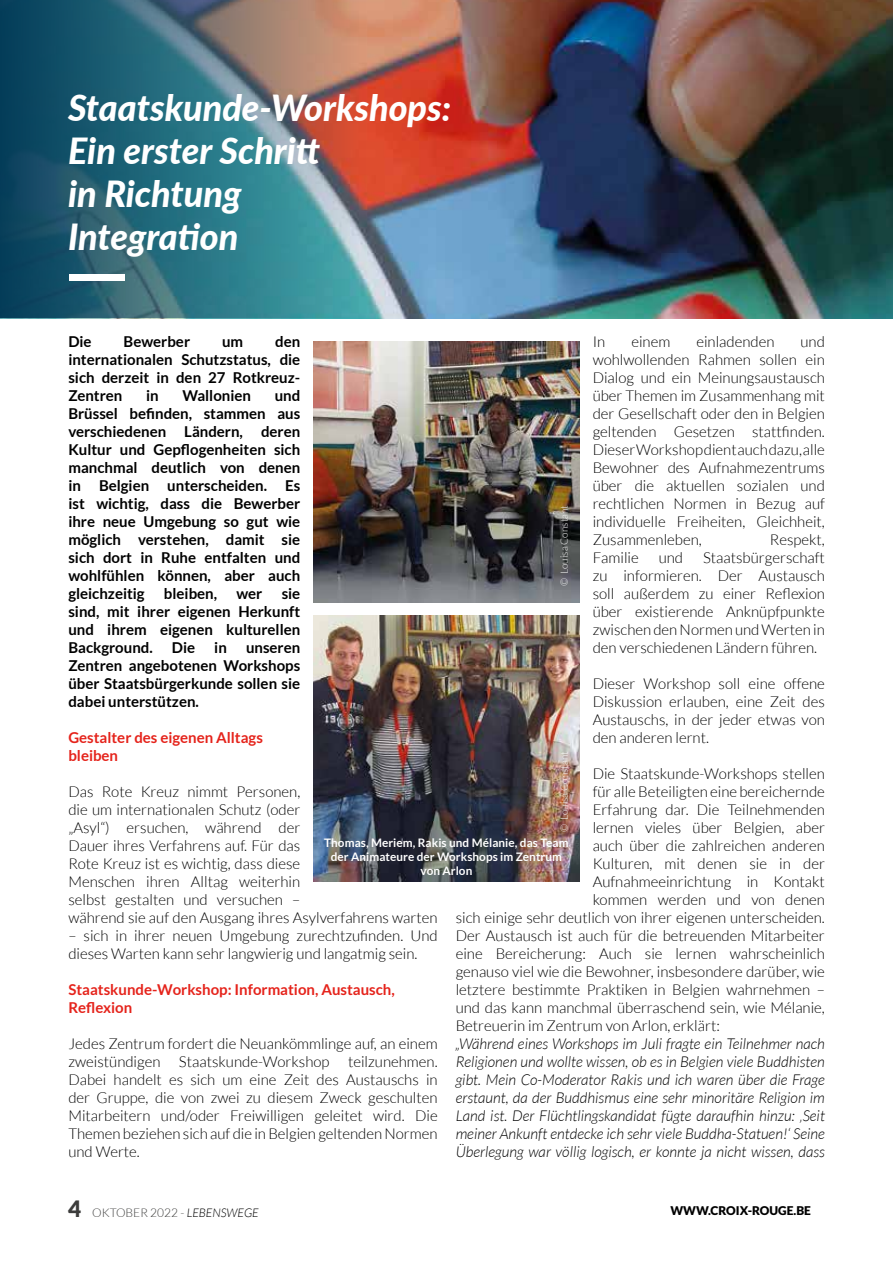
<style>
.page{position:relative;width:893px;height:1263px;background:#fff}
.page>*{position:absolute;margin:0;border:0;box-sizing:border-box;transform-origin:0 0}
.t1{font:italic 800 36px/43.2px "Lato";color:#fff}
.t2{font:300 15px/18px "Lato";color:#000;text-align:justify}
.t3{font:700 15px/18px "Lato";color:#000;text-align:justify}
.t4{font:italic 300 15px/18px "Lato";color:#000;text-align:justify}
.t5{font:700 15px/18px "Lato";color:#e5231b}
.t6{font:300 12px "Lato";color:#3c3c3b}
.t7{font:900 12px "Lato";color:#000}
.t8{font:700 11.7px/14.1px "Lato";letter-spacing:.005em;color:#fff;text-align:center}
.t9{font:300 10.05px "Lato";color:#fff}
.s1{font-weight:900;font-size:22.5px}
.s2{font-style:italic;color:#000}
</style>
<div class="page">
<img style="left:366px;top:0;width:514px;height:318px">
<svg style="left:0;top:0;width:366px;height:318px;background:#436e79"></svg>
<div style="left:69px;top:274px;width:56px;height:6px;background:#fff"></div>
<img style="left:313px;top:615px;width:267px;height:267px">
<img style="left:313px;top:341px;width:267px;height:261px">
<img style="left:880px;top:0;width:13px;height:318px">
<h1 class="t1" style="left:68px;top:84px;width:385px">Staatskunde-Workshops:<br>Ein erster Schritt<br>in Richtung<br>Integration</h1>
<p class="t3" style="left:68px;top:332px;width:233px;text-indent:207px">den internationalen Schutzstatus, die sich derzeit in den 27 Rotkreuz-Zentren</p>
<p class="t3" style="left:68px;top:332px;width:25px">Die</p>
<p class="t3" style="left:124px;top:332px;width:68px">Bewerber</p>
<p class="t3" style="left:222px;top:332px;width:23px">um</p>
<p class="t2" style="left:593px;top:332px;width:234px;text-indent:208px">und wohlwollenden Rahmen sollen ein Dialog und ein Meinungsaustausch über Themen im Zusammenhang mit der Gesellschaft oder den in Belgien geltenden Gesetzen stattfinden.<br>Dieser Workshop dient auch dazu, alle Bewohner des Aufnahmezentrums über die aktuellen sozialen und rechtlichen Normen in Bezug auf individuelle Freiheiten, Gleichheit, Zusammenleben,</p>
<p class="t2" style="left:593px;top:332px;width:14px">In</p>
<p class="t2" style="left:631px;top:332px;width:40px">einem</p>
<p class="t2" style="left:696px;top:332px;width:80px">einladenden</p>
<p class="t3" style="left:68px;top:386px;width:233px;text-indent:206px">und Brüssel befinden, stammen aus verschiedenen Ländern, deren Kultur und Gepflogenheiten sich manchmal deutlich von denen in Belgien unterscheiden. Es ist wichtig, dass die Bewerber ihre neue Umgebung so gut wie möglich verstehen, damit sie sich dort in Ruhe entfalten und wohlfühlen können, aber auch gleichzeitig</p>
<p class="t3" style="left:146px;top:386px;width:14px">in</p>
<p class="t3" style="left:182px;top:386px;width:70px">Wallonien</p>
<p class="t9" style="left:559px;top:586px;width:82px;rotate:-90deg">© Louisa Constant</p>
<p class="t2" style="left:770px;top:530px;width:56px">Respekt,</p>
<p class="t2" style="left:593px;top:548px;width:234px;text-indent:110px">Staatsbürgerschaft zu informieren. Der Austausch soll außerdem zu einer Reflexion über existierende Anknüpfpunkte zwischen den Normen und Werten in den verschiedenen Ländern führen.</p>
<p class="t2" style="left:593px;top:674px;width:234px">Dieser Workshop soll eine offene Diskussion erlauben, eine Zeit des Austauschs, in der jeder etwas von den anderen lernt.</p>
<p class="t2" style="left:593px;top:764px;width:234px">Die Staatskunde-Workshops stellen</p>
<p class="t2" style="left:593px;top:782px;width:234px">für alle Beteiligten eine bereichernde</p>
<p class="t2" style="left:593px;top:800px;width:234px">Erfahrung dar. Die Teilnehmenden</p>
<p class="t2" style="left:593px;top:818px;width:234px">lernen vieles über Belgien, aber</p>
<p class="t2" style="left:593px;top:836px;width:234px">auch über die zahlreichen anderen</p>
<p class="t2" style="left:593px;top:854px;width:234px">Kulturen, mit denen sie in der</p>
<p class="t2" style="left:593px;top:872px;width:234px">Aufnahmeeinrichtung in Kontakt</p>
<p class="t2" style="left:593px;top:890px;width:234px">kommen werden und von denen</p>
<p class="t2" style="left:456px;top:908px;width:371px">sich einige sehr deutlich von ihrer eigenen unterscheiden.</p>
<p class="t2" style="left:456px;top:926px;width:371px">Der Austausch ist auch für die betreuenden Mitarbeiter</p>
<p class="t2" style="left:456px;top:944px;width:371px">eine Bereicherung: Auch sie lernen wahrscheinlich</p>
<p class="t2" style="left:456px;top:962px;width:371px">genauso viel wie die Bewohner, insbesondere darüber, wie</p>
<p class="t2" style="left:456px;top:980px;width:371px">letztere bestimmte Praktiken in Belgien wahrnehmen –</p>
<p class="t2" style="left:456px;top:998px;width:371px">und das kann manchmal überraschend sein, wie Mélanie,</p>
<p class="t2" style="left:456px;top:1016px;width:266px">Betreuerin im Zentrum von Arlon, erklärt:</p>
<p class="t4" style="left:456px;top:1035px;width:371px">„Während eines Workshops im Juli fragte ein Teilnehmer nach Religionen und wollte wissen, ob es in Belgien viele Buddhisten gibt. Mein Co-Moderator Rakis und ich waren über die Frage erstaunt, da der Buddhismus eine sehr minoritäre Religion im Land ist. Der Flüchtlingskandidat fügte daraufhin hinzu: ‚Seit meiner Ankunft entdecke ich sehr viele Buddha-Statuen!‘ Seine Überlegung war völlig logisch, er konnte ja nicht wissen, dass</p>
<p class="t2" style="left:593px;top:548px;width:48px">Familie</p>
<p class="t2" style="left:659px;top:548px;width:26px">und</p>
<p class="t3" style="left:164px;top:584px;width:55px">bleiben,</p>
<p class="t3" style="left:236px;top:584px;width:27px">wer</p>
<p class="t3" style="left:68px;top:584px;width:233px;text-indent:213px">sie sind, mit ihrer eigenen Herkunft und ihrem eigenen kulturellen Background.</p>
<p class="t3" style="left:172px;top:638px;width:25px">Die</p>
<p class="t3" style="left:214px;top:638px;width:14px">in</p>
<p class="t3" style="left:68px;top:638px;width:233px;text-indent:178px">unseren Zentren angebotenen Workshops über Staatsbürgerkunde sollen sie dabei unterstützen.</p>
<p class="t5" style="left:68px;top:728px;width:196px">Gestalter des eigenen Alltags bleiben</p>
<p class="t2" style="left:68px;top:782px;width:371px;text-align:left">Das Rote Kreuz nimmt Personen,<br>die um internationalen Schutz (oder<br>„Asyl“) ersuchen, während der<br>Dauer ihres Verfahrens auf. Für das<br>Rote Kreuz ist es wichtig, dass diese<br>Menschen ihren Alltag weiterhin<br>selbst gestalten und versuchen –<br>während sie auf den Ausgang ihres Asylverfahrens warten</p>
<p class="t2" style="left:68px;top:926px;width:371px">– sich in ihrer neuen Umgebung zurechtzufinden. Und dieses Warten kann sehr langwierig und langatmig sein.</p>
<p class="t5" style="left:68px;top:980px;width:328px">Staatskunde-Workshop: Information, Austausch,<br>Reflexion</p>
<p class="t2" style="left:68px;top:1034px;width:371px">Jedes Zentrum fordert die Neuankömmlinge auf, an einem zweistündigen Staatskunde-Workshop teilzunehmen.<br>Dabei handelt es sich um eine Zeit des Austauschs in der Gruppe, die von zwei zu diesem Zweck geschulten Mitarbeitern und/oder Freiwilligen geleitet wird. Die Themen beziehen sich auf die in Belgien geltenden Normen und Werte.</p>
<p class="t9" style="left:559px;top:832px;width:82px;rotate:-90deg">© Louisa Constant</p>
<p class="t8" style="left:324px;top:835px;width:246px">Thomas, Meriem, Rakis und Mélanie, das Team der Animateure der Workshops im Zentrum von Arlon</p>
<p class="t6" style="left:68px;top:1206px;width:192px"><span class="s1">4</span> OKTOBER 2022 - <span class="s2">LEBENSWEGE</span></p>
<p class="t7" style="left:670px;top:1204px;width:142px">WWW.CROIX-ROUGE.BE</p>
</div>
